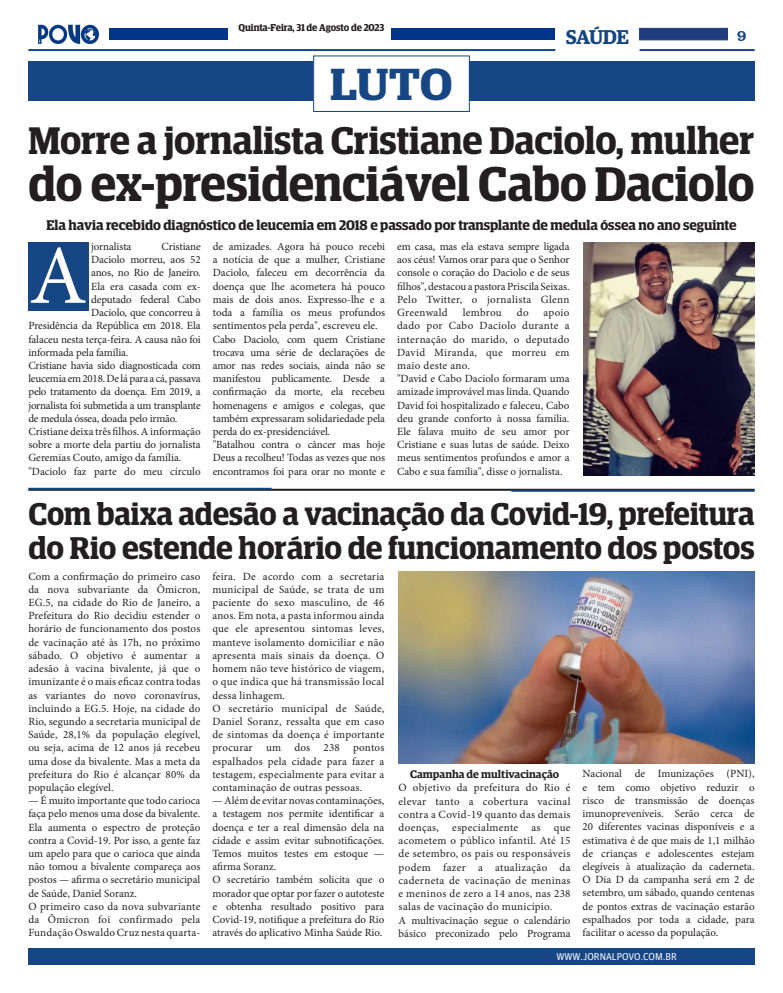
<style>
.page{position:relative;width:783px;height:993px;background:#fff}
.page>*{position:absolute;margin:0;border:0;box-sizing:border-box;transform-origin:0 0}
.t1{font:83.8px "Minion Pro";color:#fff}
.t2{font:600 48.6px "Guardian Egyptian Display";letter-spacing:-.005em;color:#231f20}
.t3{font:600 45px "Guardian Egyptian Display";color:#174685;scale:1.1 1}
.t4{font:600 38.4px "Guardian Egyptian Display";color:#231f20}
.t5{font:600 31.4px "Guardian Egyptian Display";letter-spacing:-.005em;color:#231f20}
.t6{font:600 20px "Guardian Egyptian";letter-spacing:-.025em;color:#114683}
.t7{font:16px "Clarendon BT";color:#174685}
.t8{font:600 14px "Guardian Egyptian Display";color:#231f20}
.t9{font:11px/13.2px "Minion Pro";color:#231f20;text-align:justify}
.t10{font:11px/13.2px "Minion Pro";letter-spacing:.03em;color:#231f20}
.t11{font:600 11px "Guardian Egyptian";color:#231f20}
.t12{font:11px "Minion Pro";letter-spacing:.02em;color:#231f20}
.t13{font:600 10px "Guardian Egyptian Display";letter-spacing:-.005em;color:#231f20}
.t14{font:10px "Guardian Agate Sans G1 D Regular";color:#fff}
</style>
<div class="page">
<div style="left:28px;top:947px;width:726px;height:17px;background:#174685"></div>
<img style="left:38px;top:24px;width:62px;height:20px">
<div style="left:639px;top:28px;width:88px;height:12px;background:#203c7d;border:1px solid #203c7d"></div>
<hr style="left:639px;top:49px;width:115px;height:2px;background:#203c7d">
<hr style="left:28px;top:49px;width:527px;height:2px;background:#174685">
<div style="left:109px;top:28px;width:118px;height:12px;background:#003589"></div>
<div style="left:391px;top:28px;width:164px;height:12px;background:#003589"></div>
<div style="left:28px;top:61px;width:726px;height:40px;background:#174685"></div>
<div style="left:313px;top:56px;width:156px;height:55px;background:#fff"></div>
<div style="left:313px;top:55px;width:156px;height:57px;border:1px solid #114682"></div>
<div style="left:28px;top:242px;width:61px;height:68px;background:#174685"></div>
<hr style="left:28px;top:488px;width:726px;height:2px;background:#231f20">
<hr style="left:28px;top:487px;width:243px;height:2px;background:#114683">
<hr style="left:511px;top:489px;width:243px;height:2px;background:#114683">
<img style="left:583px;top:242px;width:171px;height:233px">
<img style="left:398px;top:571px;width:356px;height:192px">
<p class="t13" style="left:238px;top:22px;width:147px">Quinta-Feira, 31 de Agosto de 2023</p>
<h3 class="t6" style="left:565px;top:22px;width:65px">SAÚDE</h3>
<p class="t3" style="left:330px;top:60px;width:113px">LUTO</p>
<p class="t4" style="left:28px;top:119px;width:727px">Morre a jornalista Cristiane Daciolo, mulher</p>
<p class="t2" style="left:28px;top:157px;width:727px">do ex-presidenciável Cabo Daciolo</p>
<p class="t8" style="left:46px;top:217px;width:691px">Ela havia recebido diagnóstico de leucemia em 2018 e passado por transplante de medula óssea no ano seguinte</p>
<h3 class="t7" style="left:736px;top:25px;width:11px">9</h3>
<p class="t9" style="left:91px;top:240px;width:42px">jornalista</p>
<p class="t9" style="left:161px;top:240px;width:41px">Cristiane</p>
<p class="t9" style="left:91px;top:253px;width:111px">Daciolo morreu, aos 52</p>
<p class="t9" style="left:91px;top:266px;width:111px">anos, no Rio de Janeiro.</p>
<p class="t9" style="left:91px;top:279px;width:111px">Ela era casada com ex-</p>
<p class="t9" style="left:91px;top:293px;width:111px">deputado federal Cabo</p>
<p class="t9" style="left:91px;top:306px;width:111px">Daciolo, que concorreu à</p>
<p class="t9" style="left:28px;top:319px;width:174px">Presidência da República em 2018. Ela</p>
<p class="t9" style="left:28px;top:332px;width:174px">falaceu nesta terça-feira. A causa não foi</p>
<p class="t9" style="left:28px;top:345px;width:102px">informada pela família.</p>
<p class="t9" style="left:28px;top:359px;width:174px">Cristiane havia sido diagnosticada com leucemia em 2018. De lá para a cá, passava pelo tratamento da doença. Em 2019, a jornalista foi submetida a um transplante de medula óssea, doada pelo irmão.</p>
<p class="t9" style="left:28px;top:425px;width:174px">Cristiane deixa três filhos. A informação sobre a morte dela partiu do jornalista Geremias Couto, amigo da família.</p>
<p class="t9" style="left:28px;top:464px;width:174px">"Daciolo faz parte do meu círculo</p>
<p class="t1" style="left:29px;top:220px;width:59px">A</p>
<p class="t9" style="left:213px;top:240px;width:174px">de amizades. Agora há pouco recebi a notícia de que a mulher, Cristiane Daciolo, faleceu em decorrência da doença que lhe acometera há pouco mais de dois anos. Expresso-lhe e a toda a família os meus profundos sentimentos pela perda", escreveu ele.</p>
<p class="t9" style="left:213px;top:332px;width:174px">Cabo Daciolo, com quem Cristiane trocava uma série de declarações de amor nas redes sociais, ainda não se manifestou publicamente. Desde a confirmação da morte, ela recebeu homenagens e amigos e colegas, que também expressaram solidariedade pela perda do ex-presidenciável.</p>
<p class="t9" style="left:213px;top:438px;width:174px">"Batalhou contra o câncer mas hoje Deus a recolheu! Todas as vezes que nos encontramos foi para orar no monte e</p>
<p class="t9" style="left:397px;top:240px;width:174px">em casa, mas ela estava sempre ligada aos céus! Vamos orar para que o Senhor console o coração do Daciolo e de seus filhos", destacou a pastora Priscila Seixas.</p>
<p class="t10" style="left:397px;top:293px;width:174px">Pelo Twitter, o jornalista Glenn<br>Greenwald</p>
<p class="t12" style="left:462px;top:305px;width:41px">lembrou</p>
<p class="t9" style="left:516px;top:306px;width:13px">do</p>
<p class="t9" style="left:397px;top:306px;width:174px;text-indent:146px">apoio dado por Cabo Daciolo durante a internação do marido, o deputado David Miranda, que morreu em maio deste ano.</p>
<p class="t9" style="left:397px;top:372px;width:174px">"David e Cabo Daciolo formaram uma amizade improvável mas linda. Quando David foi hospitalizado e faleceu, Cabo deu grande conforto à nossa família.<br>Ele falava muito de seu amor por Cristiane e suas lutas de saúde. Deixo meus sentimentos profundos e amor a Cabo e sua família", disse o jornalista.</p>
<p class="t5" style="left:28px;top:496px;width:727px">Com baixa adesão a vacinação da Covid-19, prefeitura</p>
<p class="t5" style="left:28px;top:530px;width:727px">do Rio estende horário de funcionamento dos postos</p>
<p class="t9" style="left:28px;top:569px;width:173px">Com a confirmação do primeiro caso da nova subvariante da Ômicron, EG.5, na cidade do Rio de Janeiro, a Prefeitura do Rio decidiu estender o horário de funcionamento dos postos de vacinação até às 17h, no próximo sábado. O objetivo é aumentar a adesão à vacina bivalente, já que o imunizante é o mais eficaz contra todas as variantes do novo coronavírus, incluindo a EG.5. Hoje, na cidade do Rio, segundo a secretaria municipal de Saúde, 28,1% da população elegível, ou seja, acima de 12 anos já recebeu uma dose da bivalente. Mas a meta da prefeitura do Rio é alcançar 80% da população elegível.</p>
<p class="t9" style="left:28px;top:793px;width:173px">— É muito importante que todo carioca faça pelo menos uma dose da bivalente.<br>Ela aumenta o espectro de proteção contra a Covid-19. Por isso, a gente faz um apelo para que o carioca que ainda não tomou a bivalente compareça aos postos — afirma o secretário municipal de Saúde, Daniel Soranz.</p>
<p class="t9" style="left:28px;top:899px;width:173px">O primeiro caso da nova subvariante da Ômicron foi confirmado pela Fundação Oswaldo Cruz nesta quarta-</p>
<p class="t9" style="left:212px;top:569px;width:173px">feira. De acordo com a secretaria municipal de Saúde, se trata de um paciente do sexo masculino, de 46 anos. Em nota, a pasta informou ainda que ele apresentou sintomas leves, manteve isolamento domiciliar e não apresenta mais sinais da doença. O homem não teve histórico de viagem, o que indica que há transmissão local dessa linhagem.</p>
<p class="t9" style="left:212px;top:701px;width:173px">O secretário municipal de Saúde, Daniel Soranz, ressalta que em caso de sintomas da doença é importante procurar um dos 238 pontos espalhados pela cidade para fazer a testagem, especialmente para evitar a contaminação de outras pessoas.</p>
<p class="t9" style="left:212px;top:793px;width:173px">— Além de evitar novas contaminações, a testagem nos permite identificar a doença e ter a real dimensão dela na cidade e assim evitar subnotificações.<br>Temos muitos testes em estoque — afirma Soranz.</p>
<p class="t9" style="left:212px;top:873px;width:173px">O secretário também solicita que o morador que optar por fazer o autoteste e obtenha resultado positivo para Covid-19, notifique a prefeitura do Rio através do aplicativo Minha Saúde Rio.</p>
<p class="t11" style="left:410px;top:766px;width:150px">Campanha de multivacinação</p>
<p class="t9" style="left:398px;top:781px;width:173px">O objetivo da prefeitura do Rio é elevar tanto a cobertura vacinal contra a Covid-19 quanto das demais doenças, especialmente as que acometem o público infantil. Até 15 de setembro, os pais ou responsáveis podem fazer a atualização da caderneta de vacinação de meninas e meninos de zero a 14 anos, nas 238 salas de vacinação do município.</p>
<p class="t9" style="left:398px;top:913px;width:173px">A multivacinação segue o calendário básico preconizado pelo Programa</p>
<p class="t9" style="left:582px;top:767px;width:173px">Nacional de Imunizações (PNI), e tem como objetivo reduzir o risco de transmissão de doenças imunopreveníveis. Serão cerca de 20 diferentes vacinas disponíveis e a estimativa é de que mais de 1,1 milhão de crianças e adolescentes estejam elegíveis à atualização da caderneta.<br>O Dia D da campanha será em 2 de setembro, um sábado, quando centenas de pontos extras de vacinação estarão espalhados por toda a cidade, para facilitar o acesso da população.</p>
<p class="t14" style="left:556px;top:949px;width:122px">WWW.JORNALPOVO.COM.BR</p>
</div>
